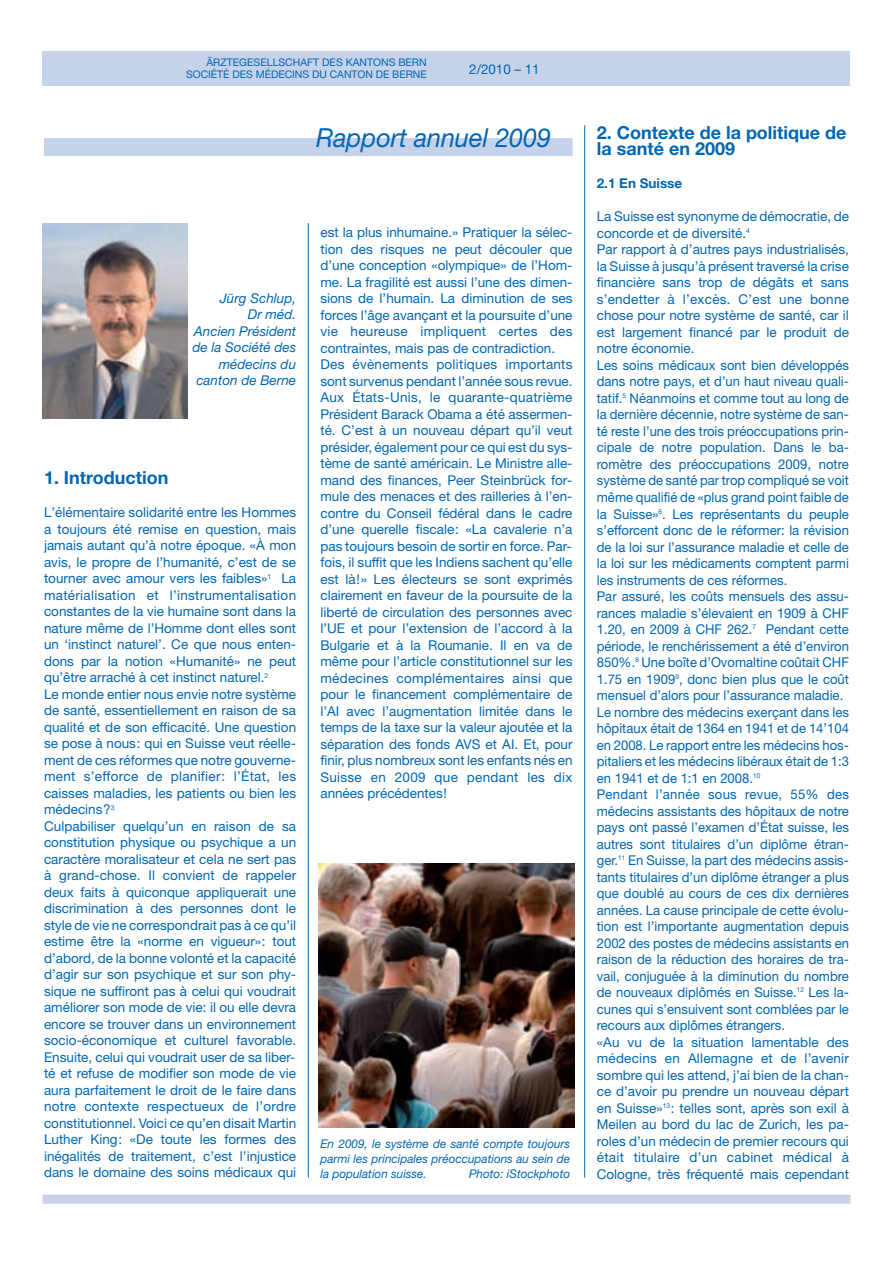
<style>
.page{position:relative;width:893px;height:1263px;background:#fff}
.page>*{position:absolute;margin:0;border:0;box-sizing:border-box;transform-origin:0 0}
.t1{font:italic 26.25px "Helvetica Neue";color:#0166b3;scale:.96 1}
.t2{font:700 18px/16.5px "Helvetica Neue";color:#0166b3}
.t3{font:13.5px/16.5px "Helvetica Neue";color:#0166b3}
.t4{font:italic 13.5px/16.5px "Helvetica Neue";color:#0166b3;text-align:right}
.t5{font:700 13.5px "Helvetica Neue";color:#0166b3}
.t6{font:italic 12px/15px "Helvetica Neue";color:#0166b3;text-align:justify}
.t7{font:10.5px/12px "Helvetica Neue";color:#0166b3;text-align:right}
</style>
<div class="page">
<hr style="left:308px;top:223px;width:1px;height:955px;background:#0166b3">
<hr style="left:584px;top:125px;width:1px;height:1053px;background:#0166b3">
<div style="left:44px;top:138px;width:529px;height:18px;background:#c6d2ea"></div>
<img style="left:43px;top:223px;width:144px;height:196px">
<div style="left:43px;top:1195px;width:807px;height:9px;background:#c6d2ea"></div>
<div style="left:43px;top:51px;width:807px;height:34px;background:#c6d2ea"></div>
<img style="left:319px;top:863px;width:255px;height:264px">
<p class="t7" style="left:186px;top:57px;width:242px">ÄRZTEGESELLSCHAFT DES KANTONS BERN<br>SOCIÉTÉ DES MÉDECINS DU CANTON DE BERNE</p>
<p class="t3" style="left:469px;top:62px;width:72px">2/2010 – 11</p>
<h1 class="t1" style="left:316px;top:128px;width:246px">Rapport annuel 2009</h1>
<p class="t4" style="left:192px;top:291px;width:105px">Jürg Schlup,<br>Dr méd.<br>Ancien Président de la Société des médecins du canton de Berne</p>
<h2 class="t2" style="left:44px;top:471px;width:126px">1. Introduction</h2>
<p class="t3" style="left:44px;top:506px;width:254px">L’élémentaire solidarité entre les Hommes a toujours été remise en question, mais jamais autant qu’à notre époque. «À mon avis, le propre de l’humanité, c’est de se tourner avec amour vers les faibles»<sup>1</sup> La matérialisation et l’instrumentalisation constantes de la vie humaine sont dans la nature même de l’Homme dont elles sont un ‘instinct naturel’. Ce que nous enten&shy;dons par la notion «Humanité» ne peut qu’être arraché à cet instinct naturel.<sup>2<br></sup>Le monde entier nous envie notre système de santé, essentiellement en raison de sa qualité et de son efficacité. Une question se pose à nous: qui en Suisse veut réelle&shy;ment de ces réformes que notre gouverne&shy;ment s’efforce de planifier: l’État, les caisses maladies, les patients ou bien les médecins?<sup>3<br></sup>Culpabiliser quelqu’un en raison de sa constitution physique ou psychique a un caractère moralisateur et cela ne sert pas à grand-chose. Il convient de rappeler deux faits à quiconque appliquerait une discrimination à des personnes dont le style de vie ne correspondrait pas à ce qu’il estime être la «norme en vigueur»: tout d’abord, de la bonne volonté et la capacité d’agir sur son psychique et sur son phy&shy;sique ne suffiront pas à celui qui voudrait améliorer son mode de vie: il ou elle devra encore se trouver dans un environnement socio-économique et culturel favorable.<br>Ensuite, celui qui voudrait user de sa liber&shy;té et refuse de modifier son mode de vie aura parfaitement le droit de le faire dans notre contexte respectueux de l’ordre constitutionnel. Voici ce qu’en disait Martin Luther King: «De toute les formes des inégalités de traitement, c’est l’injustice dans le domaine des soins médicaux qui</p>
<p class="t3" style="left:320px;top:226px;width:254px">est la plus inhumaine.» Pratiquer la sélec&shy;tion des risques ne peut découler que d’une conception «olympique» de l’Hom&shy;me. La fragilité est aussi l’une des dimen&shy;sions de l’humain. La diminution de ses forces l’âge avançant et la poursuite d’une vie heureuse impliquent certes des contraintes, mais pas de contradiction.<br>Des évènements politiques importants sont survenus pendant l’année sous revue.<br>Aux États-Unis, le quarante-quatrième Président Barack Obama a été assermen&shy;té. C’est à un nouveau départ qu’il veut présider, également pour ce qui est du sys&shy;tème de santé américain. Le Ministre alle&shy;mand des finances, Peer Steinbrück for&shy;mule des menaces et des railleries à l’en&shy;contre du Conseil fédéral dans le cadre d’une querelle fiscale: «La cavalerie n’a pas toujours besoin de sortir en force. Par&shy;fois, il suffit que les Indiens sachent qu’elle est là!» Les électeurs se sont exprimés clairement en faveur de la poursuite de la liberté de circulation des personnes avec l’UE et pour l’extension de l’accord à la Bulgarie et à la Roumanie. Il en va de même pour l’article constitutionnel sur les médecines complémentaires ainsi que pour le financement complémentaire de l’AI avec l’augmentation limitée dans le temps de la taxe sur la valeur ajoutée et la séparation des fonds AVS et AI. Et, pour finir, plus nombreux sont les enfants nés en Suisse en 2009 que pendant les dix années précédentes!</p>
<p class="t6" style="left:320px;top:1137px;width:251px">En 2009, le système de santé compte toujours parmi les principales préoccupations au sein de la population suisse.</p>
<p class="t6" style="left:469px;top:1167px;width:103px">Photo: iStockphoto</p>
<h2 class="t2" style="left:597px;top:126px;width:251px">2. Contexte de la politique de la santé en 2009</h2>
<p class="t5" style="left:597px;top:179px;width:87px">2.1 En Suisse</p>
<p class="t3" style="left:597px;top:210px;width:254px">La Suisse est synonyme de démocratie, de concorde et de diversité.<sup>4<br></sup>Par rapport à d’autres pays industrialisés, la Suisse à jusqu’à présent traversé la crise financière sans trop de dégâts et sans s’endetter à l’excès. C’est une bonne chose pour notre système de santé, car il est largement financé par le produit de notre économie.<br>Les soins médicaux sont bien développés dans notre pays, et d’un haut niveau quali&shy;tatif.<sup>5</sup> Néanmoins et comme tout au long de la dernière décennie, notre système de san&shy;té reste l’une des trois préoccupations prin&shy;cipale de notre population. Dans le ba&shy;romètre des préoccupations 2009, notre système de santé par trop compliqué se voit même qualifié de «plus grand point faible de la Suisse»<sup>6</sup>. Les représentants du peuple s’efforcent donc de le réformer: la révision de la loi sur l’assurance maladie et celle de la loi sur les médicaments comptent parmi les instruments de ces réformes.<br>Par assuré, les coûts mensuels des assu&shy;rances maladie s’élevaient en 1909 à CHF 1.20, en 2009 à CHF 262.<sup>7</sup> Pendant cette période, le renchérissement a été d’environ 850%.<sup>8</sup> Une boîte d’Ovomaltine coûtait CHF 1.75 en 1909<sup>9</sup>, donc bien plus que le coût mensuel d’alors pour l’assurance maladie.<br>Le nombre des médecins exerçant dans les hôpitaux était de 1364 en 1941 et de 14’104 en 2008. Le rapport entre les médecins hos&shy;pitaliers et les médecins libéraux était de 1:3 en 1941 et de 1:1 en 2008.<sup>10<br></sup>Pendant l’année sous revue, 55% des médecins assistants des hôpitaux de notre pays ont passé l’examen d’État suisse, les autres sont titulaires d’un diplôme étran&shy;ger.<sup>11</sup> En Suisse, la part des médecins assis&shy;tants titulaires d’un diplôme étranger a plus que doublé au cours de ces dix dernières années. La cause principale de cette évolu&shy;tion est l’importante augmentation depuis 2002 des postes de médecins assistants en raison de la réduction des horaires de tra&shy;vail, conjuguée à la diminution du nombre de nouveaux diplômés en Suisse.<sup>12</sup> Les la&shy;cunes qui s’ensuivent sont comblées par le recours aux diplômes étrangers.<br>«Au vu de la situation lamentable des médecins en Allemagne et de l’avenir sombre qui les attend, j’ai bien de la chan&shy;ce d’avoir pu prendre un nouveau départ en Suisse»<sup>13</sup>: telles sont, après son exil à Meilen au bord du lac de Zurich, les pa&shy;roles d’un médecin de premier recours qui était titulaire d’un cabinet médical à Cologne, très fréquenté mais cependant</p>
</div>
